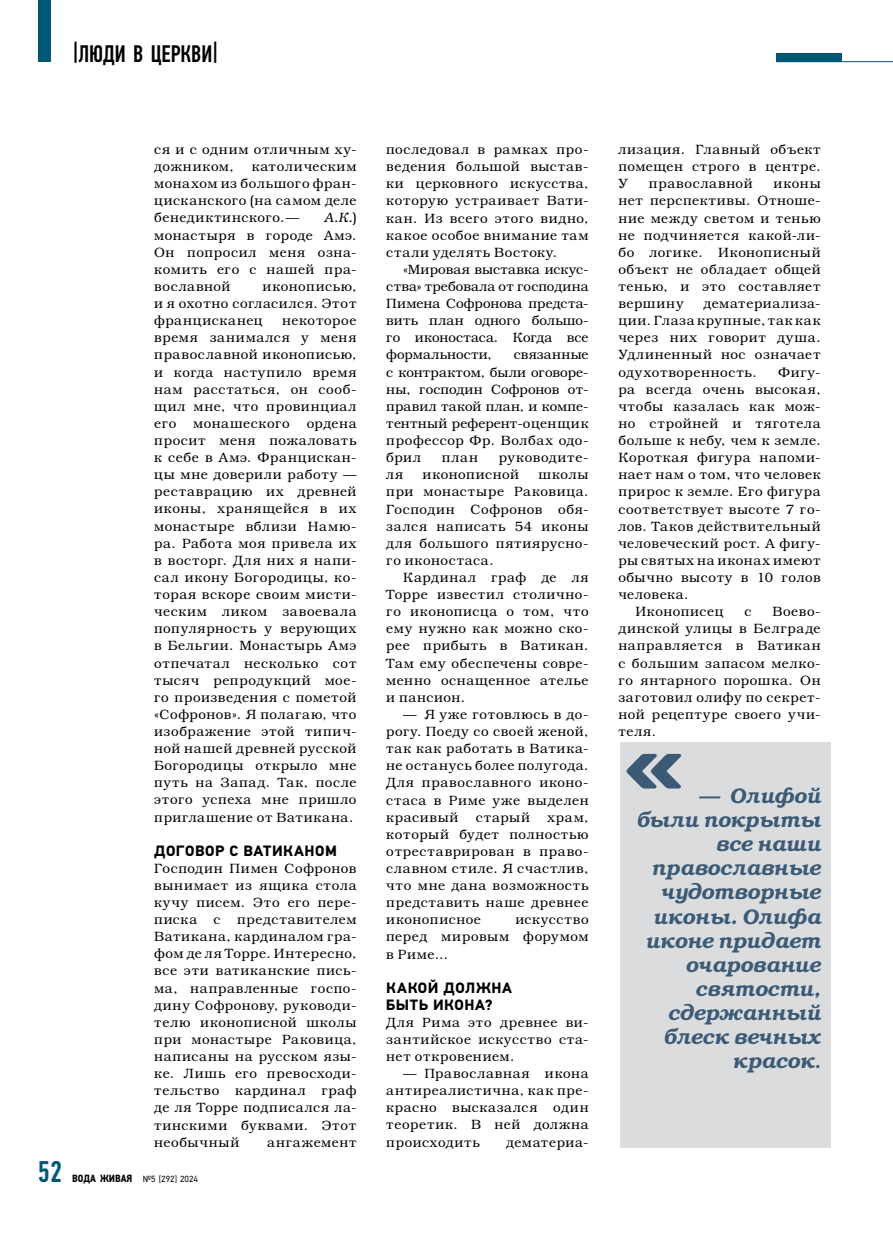
<style>
.page{position:relative;width:893px;height:1234px;background:#fff}
.page>*{position:absolute;margin:0;border:0;box-sizing:border-box;transform-origin:0 0}
.t1{font:500 30px "PF Din Text Comp Pro";color:#025774}
.t2{font:500 24px "PF Din Text Comp Pro";color:#000}
.t3{font:italic 21px/24px "Bookman Demi ITC";color:#3c5a75;text-align:right}
.t4{font:700 15px/17.1px "PF Din Text Pro";letter-spacing:.035em;color:#000}
.t5{font:13.5px/17.1px "Bookman Light ITC";letter-spacing:.05em;color:#000;text-align:justify}
.t6{font:13.5px "Bookman Light ITC";letter-spacing:.03em;color:#000}
.t7{font:9px "PF Din Text Pro";color:#000}
.s1{font-style:italic}
.s2{font-family:"PF Din Text Cond Pro";font-weight:700;font-size:10.5px}
.s3{font-size:18px}
</style>
<div class="page">
<div style="left:38px;top:0;width:13px;height:62px;background:#025774"></div>
<div style="left:776px;top:53px;width:66px;height:9px;background:#025774"></div>
<hr style="left:776px;top:61px;width:117px;height:1px;background:#025774">
<div style="left:620px;top:742px;width:210px;height:405px;background:#dbdcdd"></div>
<svg style="left:626px;top:753px;width:56px;height:35px"></svg>
<h2 class="t2" style="left:73px;top:41px;width:147px">|люди в церкви|</h2>
<h1 class="t1" style="left:38px;top:1155px;width:26px">52</h1>
<p class="t5" style="left:154px;top:141px;width:204px">ся и с одним отличным ху&shy;дожником,</p>
<p class="t5" style="left:154px;top:158px;width:204px;text-indent:98px">католическим монахом из большого фран&shy;цисканского (на самом деле бенедиктинского.—</p>
<p class="t5" style="left:154px;top:209px;width:204px;text-indent:170px"><span class="s1">А.К.</span>) монастыря в городе Амэ.<br>Он попросил меня озна&shy;комить его с нашей пра&shy;вославной</p>
<p class="t5" style="left:154px;top:278px;width:204px;text-indent:108px">иконописью, и я охотно согласился. Этот францисканец</p>
<p class="t5" style="left:154px;top:312px;width:204px;text-indent:128px">некоторое время занимался у меня православной иконописью, и когда наступило время нам расстаться, он сооб&shy;щил мне, что провинциал его</p>
<p class="t5" style="left:154px;top:415px;width:204px;text-indent:39px">монашеского ордена просит меня пожаловать к себе в Амэ. Францискан&shy;цы мне доверили работу — реставрацию их древней иконы, хранящейся в их монастыре вблизи Намю&shy;ра. Работа моя привела их в восторг. Для них я напи&shy;сал икону Богородицы, ко&shy;торая вскоре своим мисти&shy;ческим ликом завоевала популярность у верующих в Бельгии. Монастырь Амэ отпечатал несколько сот тысяч репродукций мое&shy;го произведения с пометой «Софронов». Я полагаю, что изображение этой типич&shy;ной нашей древней русской Богородицы открыло мне путь на Запад. Так, после этого успеха мне пришло приглашение от Ватикана.</p>
<p class="t4" style="left:154px;top:841px;width:184px">Договор с Ватиканом</p>
<p class="t5" style="left:154px;top:859px;width:204px">Господин Пимен Софронов вынимает из ящика стола кучу писем. Это его пере&shy;писка с представителем Ватикана, кардиналом гра&shy;фом де ля Торре. Интересно, все эти ватиканские пись&shy;ма, направленные госпо&shy;дину Софронову, руководи&shy;телю иконописной школы при монастыре Раковица, написаны на русском язы&shy;ке. Лишь его превосходи&shy;тельство кардинал граф де ля Торре подписался ла&shy;тинскими буквами. Этот необычный</p>
<p class="t5" style="left:267px;top:1133px;width:91px">ангажемент</p>
<p class="t7" style="left:72px;top:1173px;width:127px"><span class="s2">ВОДА ЖИВАЯ</span> №5 [292] 2024</p>
<p class="t5" style="left:386px;top:141px;width:204px">последовал в рамках про&shy;ведения большой выстав&shy;ки церковного искусства, которую устраивает Вати&shy;кан. Из всего этого видно, какое особое внимание там стали уделять Востоку.</p>
<p class="t5" style="left:386px;top:261px;width:204px;text-indent:17px">«Мировая выставка искус&shy;ства» требовала от господина Пимена Софронова предста&shy;вить план одного большо&shy;го иконостаса. Когда все формальности,</p>
<p class="t5" style="left:386px;top:346px;width:204px;text-indent:127px">связанные с контрактом, были оговоре&shy;ны, господин Софронов от&shy;правил такой план, и компе&shy;тентный референт-оценщик профессор Фр. Волбах одо&shy;брил</p>
<p class="t5" style="left:442px;top:449px;width:37px">план</p>
<p class="t5" style="left:499px;top:449px;width:91px">руководите-</p>
<p class="t5" style="left:386px;top:466px;width:18px">ля</p>
<p class="t6" style="left:423px;top:466px;width:98px">иконописной</p>
<p class="t5" style="left:386px;top:466px;width:204px;text-indent:152px">школы при монастыре Раковица.<br>Господин Софронов обя&shy;зался написать 54 иконы для большого пятиярусно&shy;го иконостаса.</p>
<p class="t5" style="left:386px;top:569px;width:204px;text-indent:17px">Кардинал граф де ля Торре известил столично&shy;го иконописца о том, что ему нужно как можно ско&shy;рее прибыть в Ватикан.<br>Там ему обеспечены совре&shy;менно оснащенное ателье и пансион.</p>
<p class="t5" style="left:386px;top:705px;width:204px;text-indent:17px">— Я уже готовлюсь в до&shy;рогу. Поеду со своей женой, так как работать в Ватика&shy;не останусь более полугода.<br>Для православного иконо&shy;стаса в Риме уже выделен красивый</p>
<p class="t5" style="left:476px;top:808px;width:55px">старый</p>
<p class="t5" style="left:386px;top:808px;width:204px;text-indent:161px">храм, который будет полностью отреставрирован в право&shy;славном стиле. Я счастлив, что мне дана возможность представить наше древнее иконописное</p>
<p class="t5" style="left:386px;top:911px;width:204px;text-indent:129px">искусство перед мировым форумом в Риме…</p>
<p class="t4" style="left:386px;top:978px;width:127px">Какой должна быть икона?</p>
<p class="t5" style="left:386px;top:1013px;width:204px">Для Рима это древнее ви&shy;зантийское искусство ста&shy;нет откровением.</p>
<p class="t5" style="left:386px;top:1064px;width:204px;text-indent:17px">— Православная икона антиреалистична, как пре&shy;красно высказался один теоретик. В ней должна происходить</p>
<p class="t5" style="left:506px;top:1133px;width:84px">дематериа-</p>
<p class="t5" style="left:618px;top:141px;width:204px">лизация. Главный объект помещен строго в центре.<br>У</p>
<p class="t5" style="left:649px;top:175px;width:105px">православной</p>
<p class="t5" style="left:618px;top:175px;width:204px;text-indent:155px">иконы нет перспективы. Отноше&shy;ние между светом и тенью не подчиняется какой-ли&shy;бо логике. Иконописный объект не обладает общей тенью, и это составляет вершину</p>
<p class="t5" style="left:618px;top:295px;width:204px;text-indent:85px">дематериализа&shy;ции. Глаза крупные, так как через них говорит душа.<br>Удлиненный нос означает одухотворенность.</p>
<p class="t5" style="left:778px;top:363px;width:44px">Фигу-</p>
<p class="t5" style="left:618px;top:380px;width:204px">ра всегда очень высокая,</p>
<p class="t5" style="left:618px;top:398px;width:204px">чтобы казалась как мож-</p>
<p class="t5" style="left:618px;top:415px;width:204px">но стройней и тяготела</p>
<p class="t5" style="left:618px;top:432px;width:204px">больше к небу, чем к земле.</p>
<p class="t5" style="left:618px;top:449px;width:204px">Короткая фигура напоми-</p>
<p class="t5" style="left:618px;top:466px;width:204px">нает нам о том, что человек</p>
<p class="t5" style="left:618px;top:483px;width:204px">прирос к земле. Его фигура</p>
<p class="t5" style="left:618px;top:500px;width:204px">соответствует высоте 7 го-</p>
<p class="t5" style="left:618px;top:517px;width:204px">лов. Таков действительный</p>
<p class="t5" style="left:618px;top:534px;width:204px">человеческий рост. А фигу-</p>
<p class="t5" style="left:618px;top:551px;width:204px">ры святых на иконах имеют</p>
<p class="t5" style="left:618px;top:569px;width:204px">обычно высоту в 10 голов</p>
<p class="t5" style="left:618px;top:586px;width:72px">человека.</p>
<p class="t5" style="left:635px;top:603px;width:90px">Иконописец</p>
<p class="t5" style="left:744px;top:603px;width:9px">с</p>
<p class="t5" style="left:618px;top:603px;width:204px;text-indent:154px">Воево&shy;динской улицы в Белграде направляется в Ватикан с большим запасом мелко&shy;го янтарного порошка. Он заготовил олифу по секрет&shy;ной рецептуре своего учи&shy;теля.</p>
<h3 class="t3" style="left:636px;top:784px;width:186px">— Олифой были покрыты все наши православные чудотворные иконы. Олифа иконе придает очарование святости, сдержанный блеск вечных красок<span class="s3">.</span></h3>
</div>
